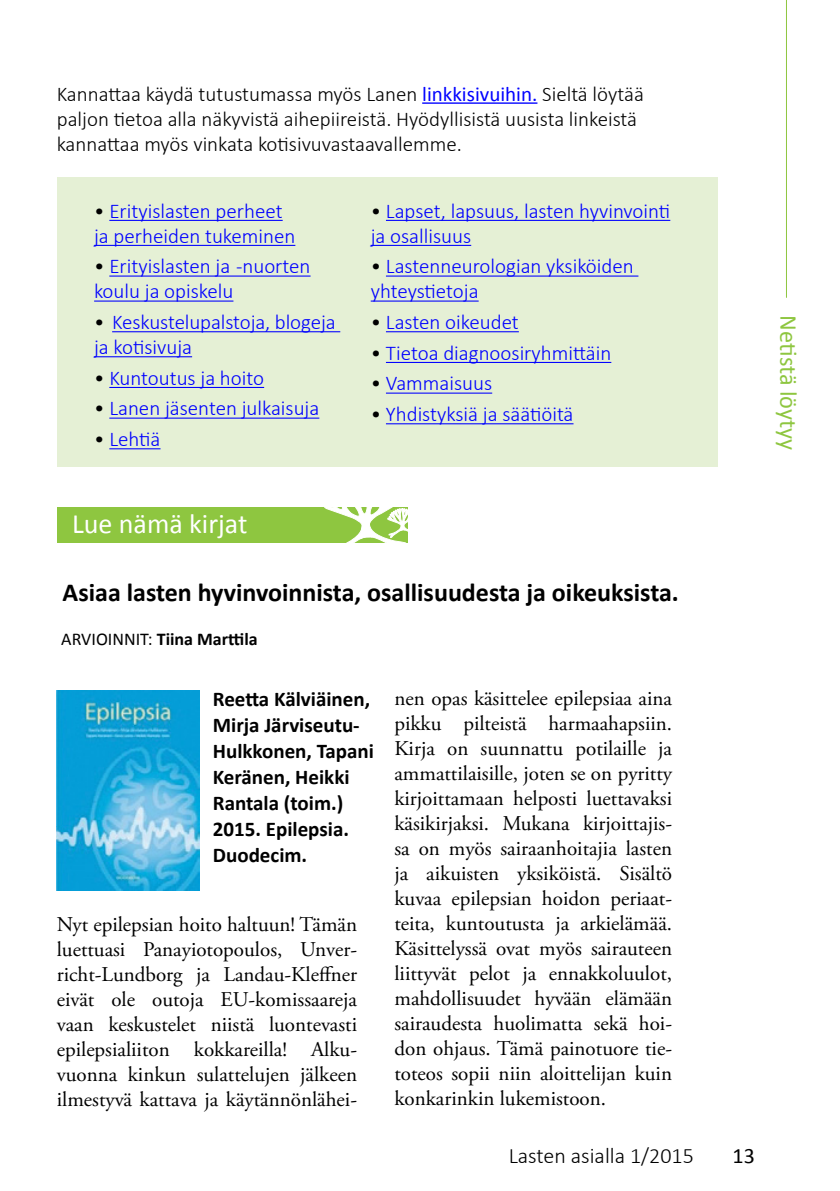
<style>
.page{position:relative;width:840px;height:1191px;background:#fff}
.page>*{position:absolute;margin:0;border:0;box-sizing:border-box;transform-origin:0 0}
.t1{font:28px "Calibri";color:#fff}
.t2{font:700 26px "Calibri";color:#000}
.t3{font:24.4px "Calibri";color:#8ec640}
.t4{font:300 22px "Calibri";color:#000}
.t5{font:22px "Calibri";color:#000}
.t6{font:21px/25px "Adobe Garamond Pro";color:#000;text-align:justify}
.t7{font:300 21px/25px "Calibri";color:#00f}
.t8{font:300 21px/25px "Calibri";color:#000}
.t9{font:700 21px/26px "Calibri";color:#000}
.t10{font:700 18px "Calibri";color:#000}
.s1{font-weight:400;color:#00f}
.s2{color:#000}
.s3{font-weight:400}
</style>
<div class="page">
<div style="left:57px;top:178px;width:660px;height:289px;background:#e5f0d5"></div>
<img style="left:57px;top:690px;width:143px;height:200px">
<hr style="left:422px;top:102px;width:115px;height:2px;background:#00f">
<hr style="left:109px;top:220px;width:173px;height:1px;background:#00f">
<hr style="left:94px;top:245px;width:201px;height:1px;background:#00f">
<hr style="left:109px;top:275px;width:201px;height:2px;background:#00f">
<hr style="left:94px;top:300px;width:139px;height:2px;background:#00f">
<hr style="left:112px;top:331px;width:228px;height:1px;background:#00f">
<hr style="left:94px;top:356px;width:98px;height:1px;background:#00f">
<hr style="left:109px;top:387px;width:155px;height:1px;background:#00f">
<hr style="left:109px;top:417px;width:210px;height:2px;background:#00f">
<hr style="left:109px;top:448px;width:51px;height:1px;background:#00f">
<hr style="left:386px;top:220px;width:284px;height:1px;background:#00f">
<hr style="left:370px;top:245px;width:101px;height:1px;background:#00f">
<hr style="left:386px;top:275px;width:252px;height:2px;background:#00f">
<hr style="left:370px;top:300px;width:108px;height:2px;background:#00f">
<hr style="left:386px;top:331px;width:132px;height:1px;background:#00f">
<hr style="left:386px;top:362px;width:225px;height:1px;background:#00f">
<hr style="left:386px;top:392px;width:106px;height:2px;background:#00f">
<hr style="left:386px;top:423px;width:187px;height:1px;background:#00f">
<div style="left:57px;top:506px;width:350px;height:36px;background:#8ec640"></div>
<svg style="left:323px;top:506px;width:85px;height:37px"></svg>
<hr style="left:785px;top:0;width:1px;height:298px;background:#8ec640">
<p class="t8" style="left:57px;top:81px;width:588px">Kannattaa käydä tutustumassa myös Lanen <span class="s1">linkkisivuihin.</span> Sieltä löytää paljon tietoa alla näkyvistä aihepiireistä. Hyödyllisistä uusista linkeistä kannattaa myös vinkata kotisivuvastaavallemme.</p>
<p class="t7" style="left:94px;top:198px;width:203px"><span class="s2">•</span> Erityislasten perheet ja perheiden tukeminen</p>
<p class="t7" style="left:94px;top:254px;width:218px"><span class="s2">•</span> Erityislasten ja -nuorten koulu ja opiskelu</p>
<p class="t7" style="left:94px;top:309px;width:243px"><span class="s2">•</span> Keskustelupalstoja, blogeja ja kotisivuja</p>
<p class="t7" style="left:94px;top:365px;width:171px"><span class="s2">•</span> Kuntoutus ja hoito</p>
<p class="t7" style="left:94px;top:396px;width:227px"><span class="s2">•</span> Lanen jäsenten julkaisuja</p>
<p class="t7" style="left:94px;top:426px;width:68px"><span class="s2">•</span> Lehtiä</p>
<p class="t7" style="left:370px;top:198px;width:301px"><span class="s2">•</span> Lapset, lapsuus, lasten hyvinvointi ja osallisuus</p>
<p class="t7" style="left:370px;top:254px;width:264px"><span class="s2">•</span> Lastenneurologian yksiköiden yhteystietoja</p>
<p class="t7" style="left:370px;top:309px;width:149px"><span class="s2">•</span> Lasten oikeudet</p>
<p class="t7" style="left:370px;top:340px;width:242px"><span class="s2">•</span> Tietoa diagnoosiryhmittäin</p>
<p class="t7" style="left:370px;top:371px;width:123px"><span class="s2">•</span> Vammaisuus</p>
<p class="t7" style="left:370px;top:401px;width:204px"><span class="s2">•</span> Yhdistyksiä ja säätiöitä</p>
<p class="t3" style="left:803px;top:315px;width:137px;rotate:90deg">Netistä löytyy</p>
<h1 class="t1" style="left:72px;top:506px;width:177px">Lue nämä kirjat</h1>
<p class="t2" style="left:63px;top:576px;width:617px">Asiaa lasten hyvinvoinnista, osallisuudesta ja oikeuksista.</p>
<p class="t10" style="left:61px;top:627px;width:198px"><span class="s3">ARVIOINNIT:</span> Tiina Marttila</p>
<p class="t9" style="left:213px;top:686px;width:163px">Reetta Kälviäinen,<br>Mirja Järviseutu-<br>Hulkkonen, Tapani<br>Keränen, Heikki<br>Rantala (toim.)<br>2015. Epilepsia.<br>Duodecim.</p>
<p class="t6" style="left:57px;top:912px;width:302px">Nyt epilepsian hoito haltuun! Tämän luettuasi Panayiotopoulos, Unver&shy;richt-Lundborg ja Landau-Kleffner eivät ole outoja EU-komissaareja vaan keskustelet niistä luontevasti epilepsialiiton kokkareilla! Alku&shy;vuonna kinkun sulattelujen jälkeen ilmestyvä kattava ja käytännönlähei-</p>
<p class="t6" style="left:394px;top:687px;width:279px">nen opas käsittelee epilepsiaa aina pikku pilteistä harmaahapsiin.<br>Kirja on suunnattu potilaille ja ammattilaisille, joten se on pyritty kirjoittamaan helposti luettavaksi käsikirjaksi. Mukana kirjoittajis&shy;sa on myös sairaanhoitajia lasten ja aikuisten yksiköistä. Sisältö kuvaa epilepsian hoidon periaat&shy;teita, kuntoutusta ja arkielämää.<br>Käsittelyssä ovat myös sairauteen liittyvät pelot ja ennakkoluulot, mahdollisuudet hyvään elämään sairaudesta huolimatta sekä hoi&shy;don ohjaus. Tämä painotuore tie&shy;toteos sopii niin aloittelijan kuin konkarinkin lukemistoon.</p>
<p class="t4" style="left:508px;top:1141px;width:187px">Lasten asialla 1/2015</p>
<p class="t5" style="left:732px;top:1141px;width:24px">13</p>
</div>
